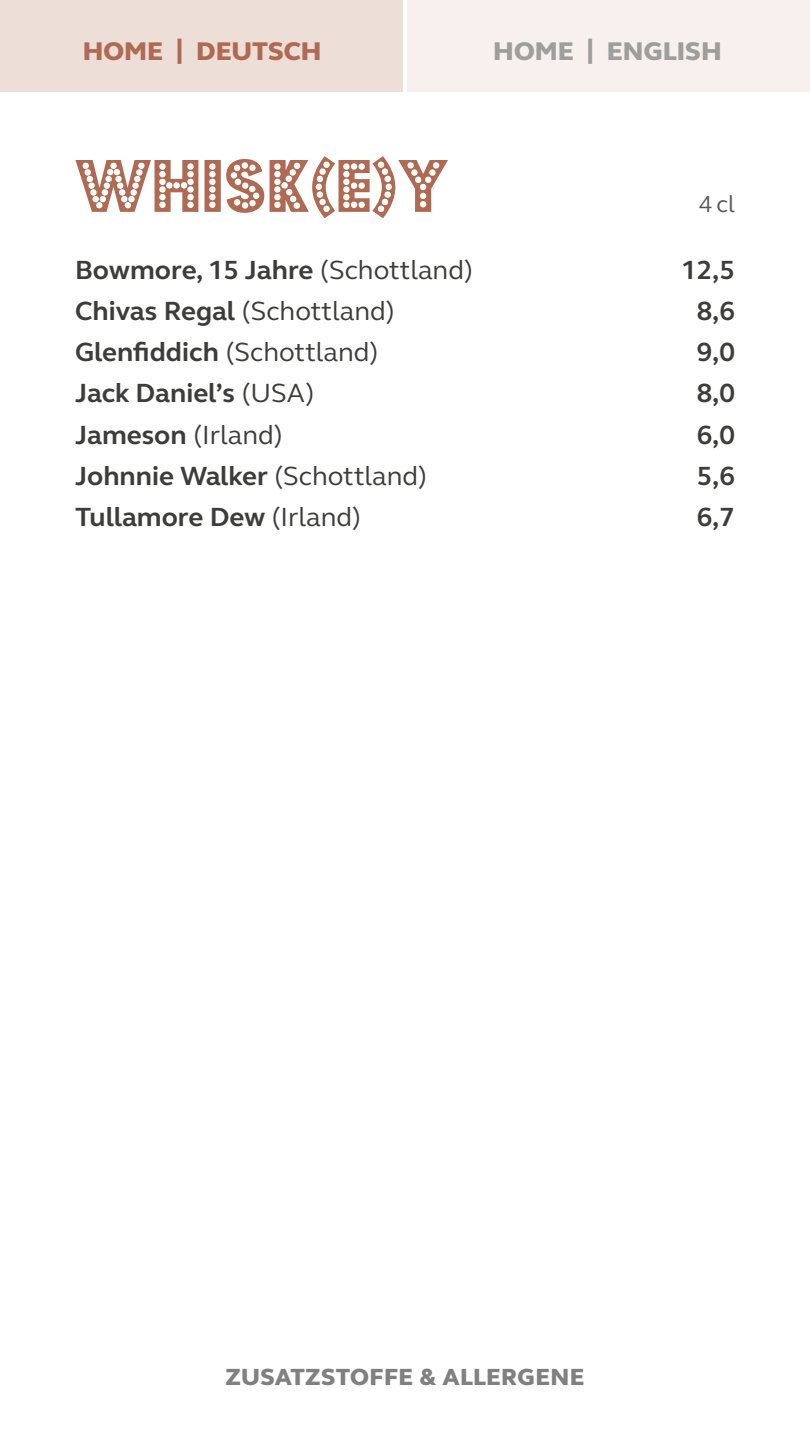
<style>
.page{position:relative;width:810px;height:1440px;background:#fff}
.page>*{position:absolute;margin:0;border:0;box-sizing:border-box;transform-origin:0 0}
.a_copper{font:82.5px "Budmo Jiggler";color:#ae6a53}
.Drinks_Body_Cop{font:700 27px "Premier Inn Sans";color:#3c3c3b}
.Drinks_Body_Cop-2{font:27px "Premier Inn Sans";color:#3c3c3b}
.t1{font:800 26.25px "Premier Inn Sans";color:#ae6a53}
.t2{font:800 26.25px "Premier Inn Sans";color:#9e9e9d}
.t3{font:800 24px "Premier Inn Sans";letter-spacing:.01em;color:#808080}
.a_copper-2{font:23.85px "Premier Inn Sans";color:#575756}
.s1{font-weight:400}
.s2{font-weight:700}
</style>
<div class="page">
<div style="left:407px;top:0;width:403px;height:92px;background:#f7f0ee"></div>
<div style="left:0;top:0;width:403px;height:92px;background:#eddfd8"></div>
<p class="t1" style="left:83px;top:33px;width:240px">HOME | DEUTSCH</p>
<p class="t2" style="left:493px;top:33px;width:230px">HOME | ENGLISH</p>
<p class="a_copper" style="left:75px;top:139px;width:375px">WHISK(E)Y</p>
<p class="a_copper-2" style="left:699px;top:188px;width:38px">4cl</p>
<p class="Drinks_Body_Cop" style="left:75px;top:251px;width:400px">Bowmore, 15 Jahre <span class="s1">(Schottland)</span></p>
<p class="Drinks_Body_Cop" style="left:681px;top:251px;width:55px">12,5</p>
<p class="Drinks_Body_Cop-2" style="left:75px;top:293px;width:321px"><span class="s2">Chivas Regal</span> (Schottland)</p>
<p class="Drinks_Body_Cop" style="left:697px;top:293px;width:40px">8,6</p>
<p class="Drinks_Body_Cop-2" style="left:75px;top:334px;width:305px"><span class="s2">Glenfiddich</span> (Schottland)</p>
<p class="Drinks_Body_Cop" style="left:697px;top:334px;width:40px">9,0</p>
<p class="Drinks_Body_Cop" style="left:75px;top:375px;width:241px">Jack Daniel’s <span class="s1">(USA)</span></p>
<p class="Drinks_Body_Cop" style="left:697px;top:375px;width:40px">8,0</p>
<p class="Drinks_Body_Cop-2" style="left:75px;top:417px;width:210px"><span class="s2">Jameson</span> (Irland)</p>
<p class="Drinks_Body_Cop" style="left:697px;top:417px;width:40px">6,0</p>
<p class="Drinks_Body_Cop" style="left:75px;top:458px;width:354px">Johnnie Walker <span class="s1">(Schottland)</span></p>
<p class="Drinks_Body_Cop" style="left:697px;top:458px;width:40px">5,6</p>
<p class="Drinks_Body_Cop" style="left:75px;top:499px;width:288px">Tullamore Dew <span class="s1">(Irland)</span></p>
<p class="Drinks_Body_Cop" style="left:697px;top:499px;width:40px">6,7</p>
<p class="t3" style="left:226px;top:1361px;width:360px">ZUSATZSTOFFE &amp; ALLERGENE</p>
</div>
